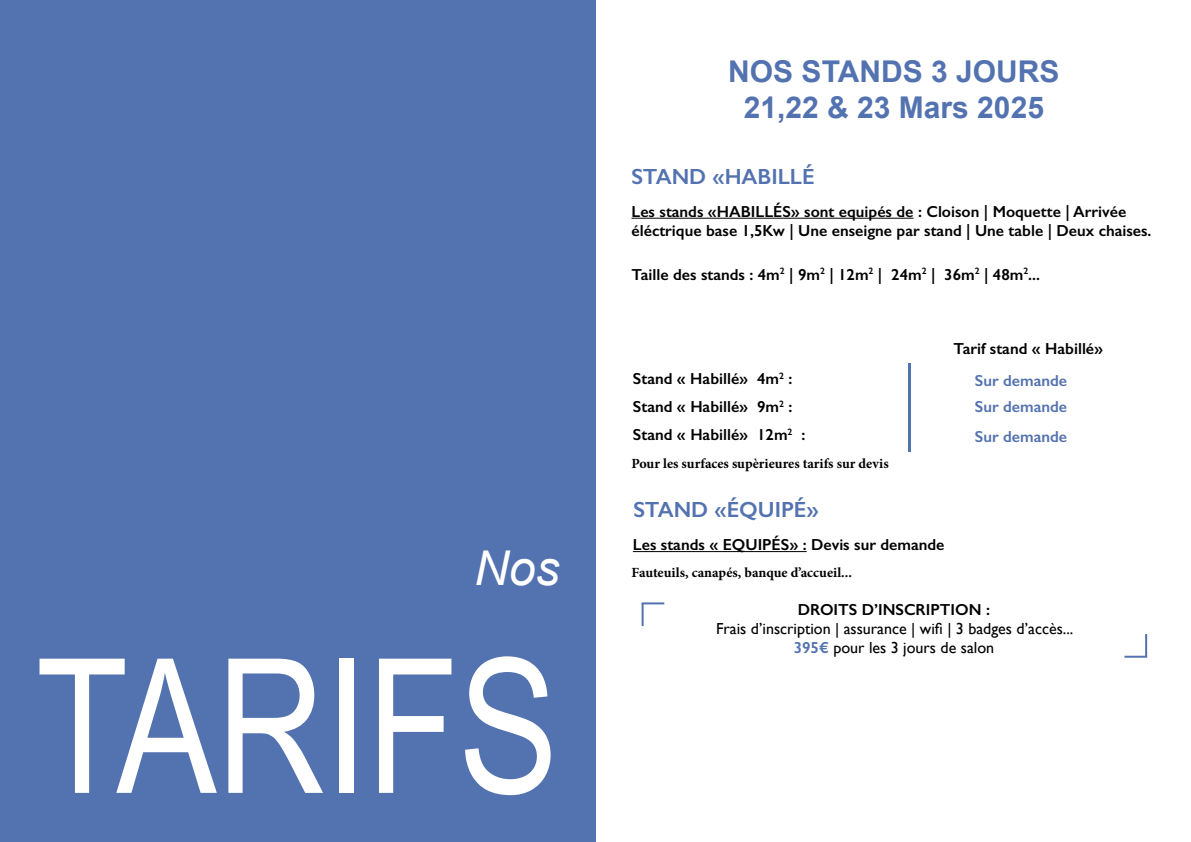
<style>
.page{position:relative;width:1191px;height:842px;background:#fff}
.page>*{position:absolute;margin:0;border:0;box-sizing:border-box;transform-origin:0 0}
.t1{font:187.5px "Arial";color:#fff;scale:.8 1}
.t2{font:italic 48px "Arial";color:#fff}
.t3{font:700 30px/36px "Arial";color:#5372b0;text-align:center}
.t4{font:600 22px "Gill Sans";color:#5372b0}
.t5{font:600 16px/28.1px "Gill Sans";color:#000}
.t6{font:16px/19.2px "Gill Sans";color:#000;text-align:center}
.t7{font:600 16px "Gill Sans";color:#5372b0}
.t8{font:700 14px "Minion Pro";color:#000}
.s1{color:#fff}
.s2{font-weight:600;color:#5372b0}
</style>
<div class="page">
<div style="left:0;top:0;width:595px;height:842px;background:#5372b0"></div>
<hr style="left:633px;top:551px;width:173px;height:1px;background:#000">
<hr style="left:631px;top:218px;width:282px;height:1px;background:#000">
<hr style="left:908px;top:363px;width:2px;height:88px;background:#5372b0">
<hr style="left:641px;top:603px;width:2px;height:23px;background:#5372b0">
<hr style="left:641px;top:602px;width:23px;height:2px;background:#5372b0">
<hr style="left:1145px;top:634px;width:2px;height:23px;background:#5372b0">
<hr style="left:1124px;top:656px;width:23px;height:2px;background:#5372b0">
<h2 class="t2" style="left:474px;top:537px;width:87px">Nos</h2>
<h1 class="t1" style="left:36px;top:604px;width:654px">TARIFS</h1>
<h3 class="t3" style="left:728px;top:54px;width:333px">NOS STANDS 3 JOURS<br>21,22 &amp; 23 Mars 2025</h3>
<h3 class="t4" style="left:631px;top:163px;width:197px">STAND «HABILLÉ<span class="s1">»</span></h3>
<p class="t5" style="left:631px;top:202px;width:521px;line-height:19.2px">Les stands «HABILLÉS» sont equipés de : Cloison | Moquette | Arrivée éléctrique base 1,5Kw | Une enseigne par stand | Une table | Deux chaises.</p>
<p class="t5" style="left:631px;top:260px;width:410px">Taille des stands : 4m<sup>2</sup> | 9m<sup>2</sup> | 12m<sup>2</sup> | 24m<sup>2</sup> | 36m<sup>2</sup> | 48m<sup>2</sup>...</p>
<p class="t5" style="left:633px;top:365px;width:174px">Stand « Habillé» 4m<sup>2</sup> :<br>Stand « Habillé» 9m<sup>2</sup> :<br>Stand « Habillé» 12m<sup>2</sup> :</p>
<p class="t8" style="left:631px;top:453px;width:259px">Pour les surfaces supèrieures tarifs sur devis</p>
<p class="t5" style="left:953px;top:334px;width:151px">Tarif stand « Habillé»</p>
<p class="t7" style="left:974px;top:371px;width:94px">Sur demande</p>
<p class="t7" style="left:974px;top:397px;width:94px">Sur demande</p>
<p class="t7" style="left:974px;top:427px;width:94px">Sur demande</p>
<h3 class="t4" style="left:633px;top:496px;width:199px">STAND «ÉQUIPÉ»<span class="s1">»</span></h3>
<p class="t5" style="left:633px;top:531px;width:313px">Les stands « EQUIPÉS» : Devis sur demande</p>
<p class="t8" style="left:631px;top:563px;width:222px">Fauteuils, canapés, banque d’accueil...</p>
<p class="t5" style="left:798px;top:595px;width:194px">DROITS D’INSCRIPTION :</p>
<p class="t6" style="left:716px;top:619px;width:359px">Frais d’inscription | assurance | wifi | 3 badges d’accès...<br><span class="s2">395€</span> pour les 3 jours de salon</p>
</div>
